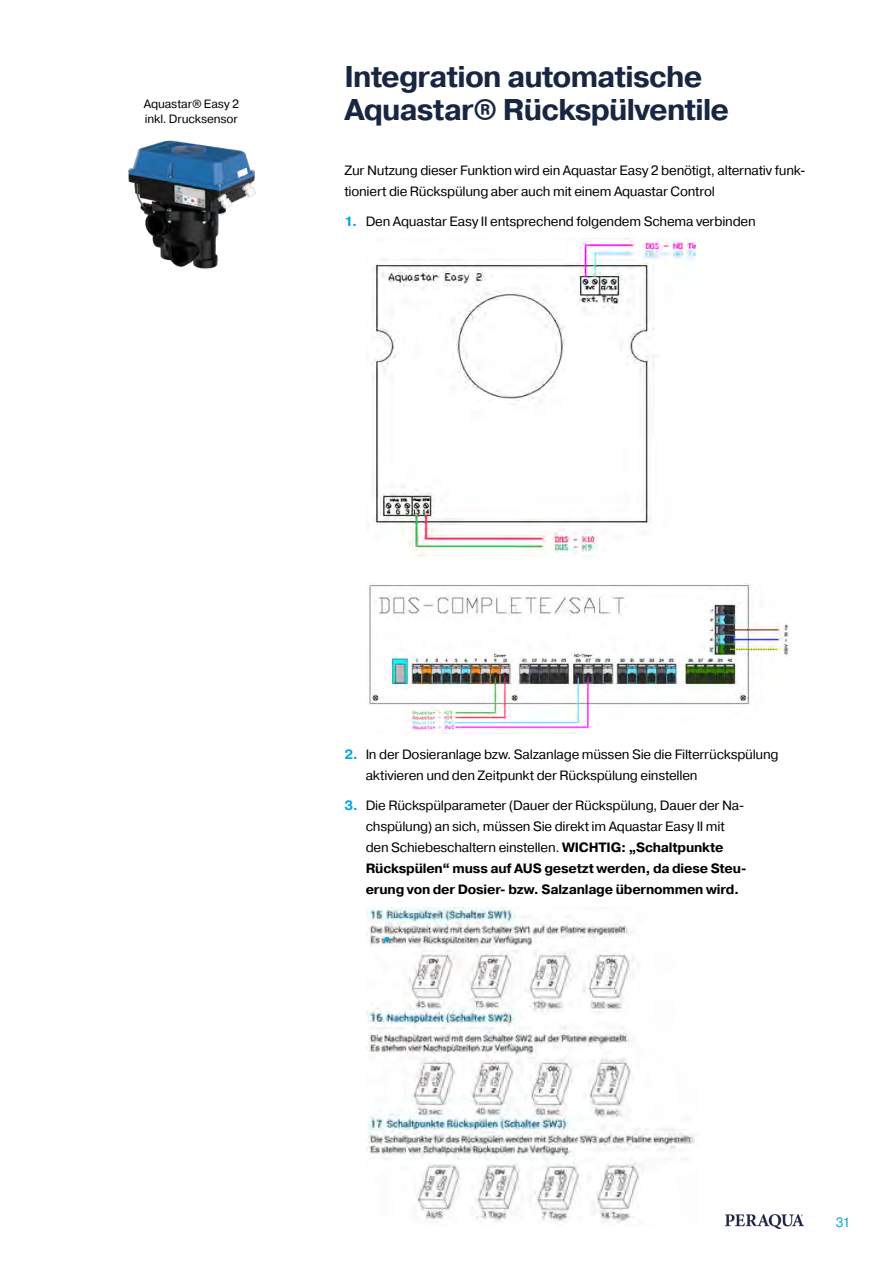
<style>
.page{position:relative;width:893px;height:1263px;background:#fff}
.page>*{position:absolute;margin:0;border:0;box-sizing:border-box;transform-origin:0 0}
.t1{font:700 30px/33px "Pragmatica";letter-spacing:-.03em;color:#192642}
.t2{font:13.5px/21px "Pragmatica";letter-spacing:-.015em;color:#000}
.t3{font:13.5px "Pragmatica";color:#00a7e1}
.t4{font:700 13.5px "Pragmatica";color:#00a7e1}
.t5{font:12px/15px "Pragmatica";letter-spacing:-.01em;color:#000}
.s1{font-weight:700;color:#00a7e1}
.s2{font-weight:700}
</style>
<div class="page">
<img style="left:725px;top:1214px;width:78px;height:14px">
<img style="left:372px;top:239px;width:324px;height:318px">
<img style="left:369px;top:583px;width:421px;height:150px">
<img style="left:366px;top:907px;width:329px;height:316px">
<img style="left:128px;top:140px;width:128px;height:129px">
<p class="t5" style="left:144px;top:96px;width:97px">Aquastar® Easy 2 inkl. Drucksensor</p>
<h1 class="t1" style="left:344px;top:61px;width:386px">Integration automatische<br>Aquastar® Rückspülventile</h1>
<p class="t2" style="left:344px;top:160px;width:463px">Zur Nutzung dieser Funktion wird ein Aquastar Easy 2 benötigt, alternativ funk&shy;tioniert die Rückspülung aber auch mit einem Aquastar Control</p>
<p class="t2" style="left:344px;top:211px;width:413px"><span class="s1">1.</span> Den Aquastar Easy II entsprechend folgendem Schema verbinden</p>
<p class="t2" style="left:366px;top:744px;width:414px;text-indent:-21px"><span class="s1">2.</span> In der Dosieranlage bzw. Salzanlage müssen Sie die Filterrückspülung aktivieren und den Zeitpunkt der Rückspülung einstellen</p>
<p class="t2" style="left:366px;top:795px;width:383px;text-indent:-21px"><span class="s1">3.</span> Die Rückspülparameter (Dauer der Rückspülung, Dauer der Na&shy;chspülung) an sich, müssen Sie direkt im Aquastar Easy II mit den Schiebeschaltern einstellen. <span class="s2">WICHTIG: „Schaltpunkte Rückspülen“ muss auf AUS gesetzt werden, da diese Steu&shy;erung von der Dosier- bzw. Salzanlage übernommen wird.</span></p>
<p class="t4" style="left:383px;top:931px;width:11px">•</p>
<p class="t3" style="left:836px;top:1214px;width:16px">31</p>
</div>
